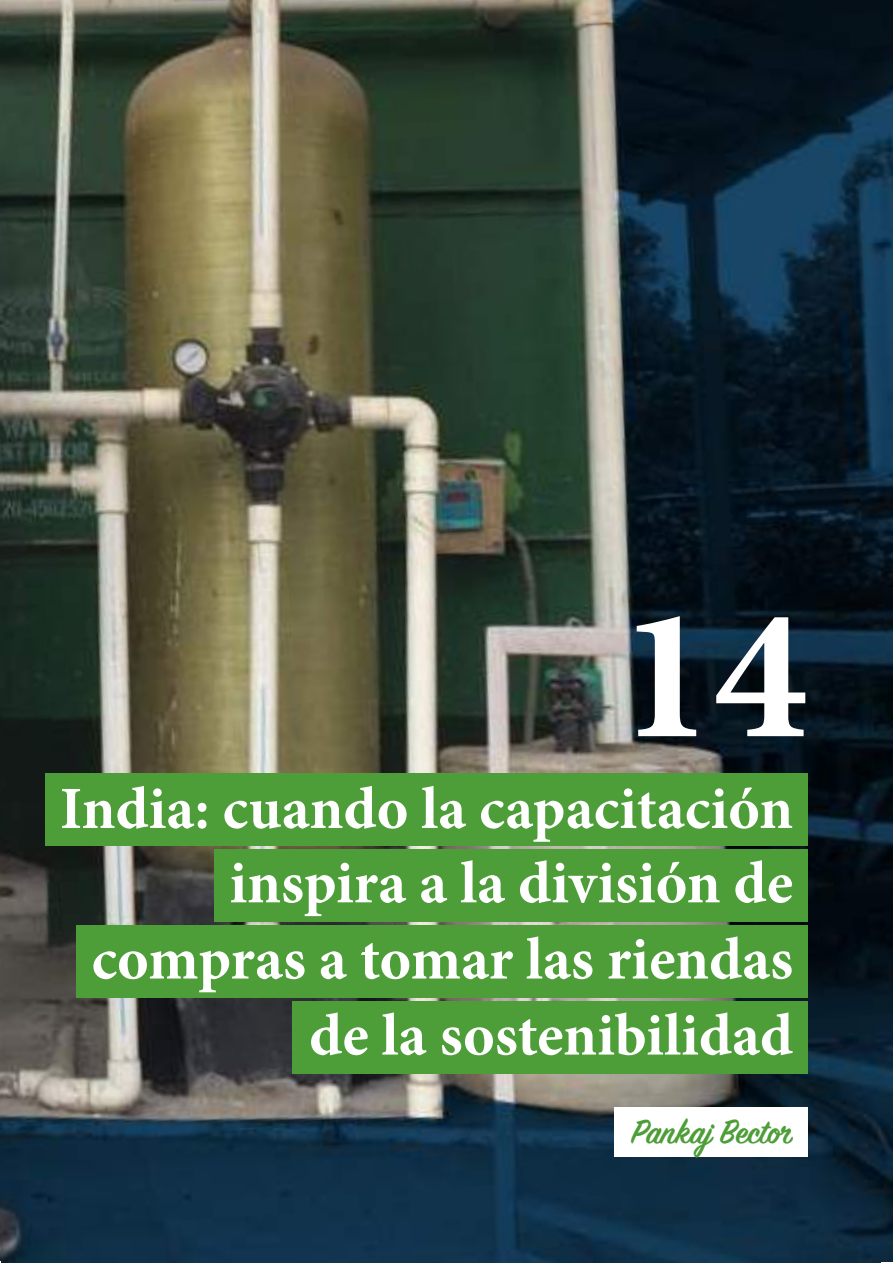
<style>
.page{position:relative;width:893px;height:1263px;background:#fff}
.page>*{position:absolute;margin:0;border:0;box-sizing:border-box;transform-origin:0 0}
.t1{font:700 189px "Minion Pro";color:#fff}
.t2{font:700 60px/75.4px "Minion Pro";color:#fff;text-align:right}
.t3{font:600 37.5px "Sign Painter House Script";color:#4d9e38}
</style>
<div class="page">
<img style="left:1px;top:0;width:892px;height:1263px">
<div style="left:46px;top:773px;width:762px;height:72px;background:#4d9e38"></div>
<div style="left:215px;top:849px;width:593px;height:72px;background:#4d9e38"></div>
<div style="left:77px;top:926px;width:731px;height:72px;background:#4d9e38"></div>
<div style="left:292px;top:1002px;width:516px;height:72px;background:#4d9e38"></div>
<div style="left:614px;top:1107px;width:194px;height:50px;background:#fff"></div>
<img style="left:0;top:0;width:1px;height:1263px">
<h1 class="t1" style="left:619px;top:563px;width:190px">14</h1>
<p class="t2" style="left:60px;top:773px;width:735px">India: cuando la capacitación inspira a la división de compras a tomar las riendas de la sostenibilidad</p>
<p class="t3" style="left:632px;top:1109px;width:163px">Pankaj Bector</p>
</div>
